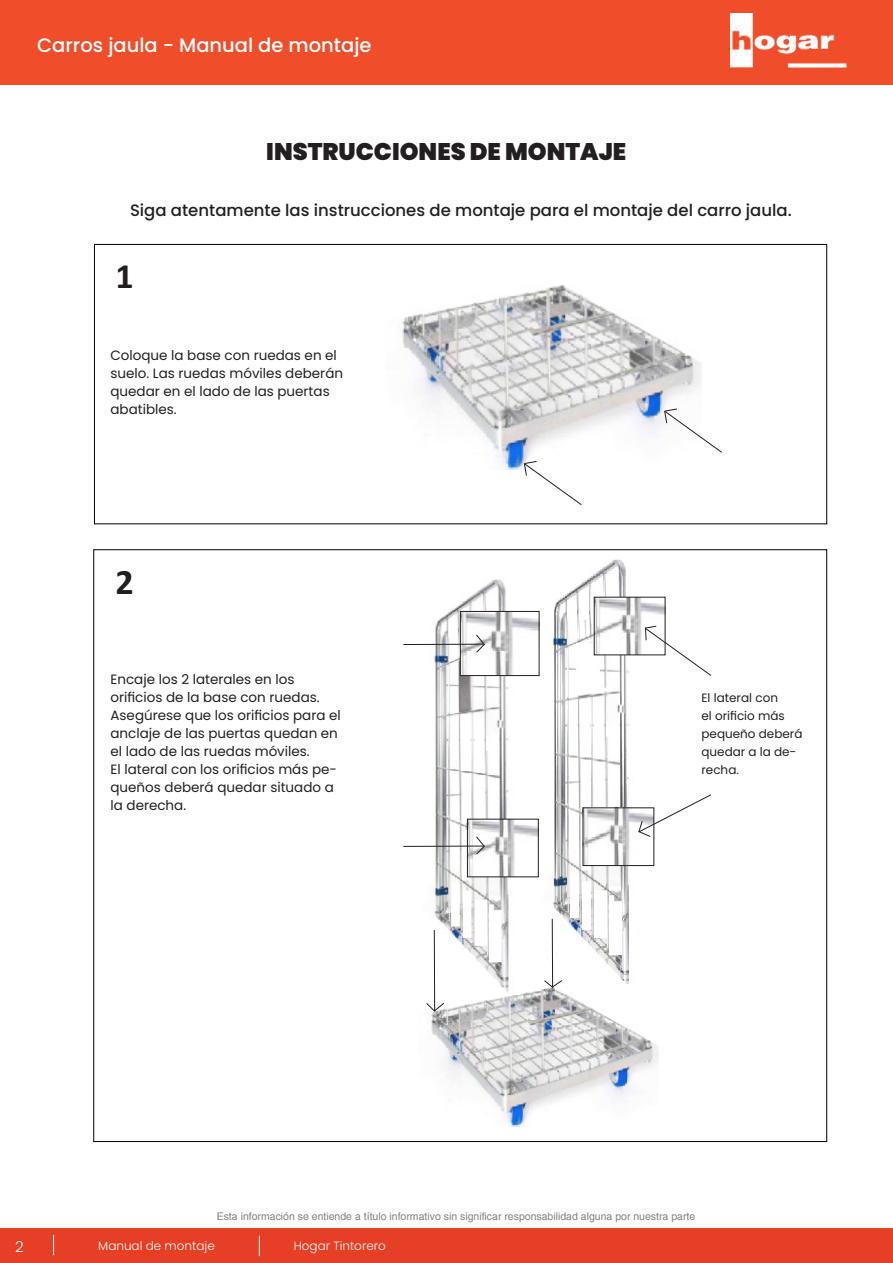
<style>
.page{position:relative;width:893px;height:1263px;background:#fff}
.page>*{position:absolute;margin:0;border:0;box-sizing:border-box;transform-origin:0 0}
.t1{font:700 36px "Calibri";color:#231f20}
.t2{font:900 24px "Poppins";color:#231f20}
.t3{font:500 19.5px "Poppins";color:#fff}
.t4{font:500 16.5px "Poppins";color:#231f20}
.t5{font:300 15px "Poppins";color:#fff}
.t6{font:13.5px/18px "Poppins";color:#231f20}
.t7{font:12px/18px "Poppins";color:#231f20}
.t8{font:300 12px "Poppins";color:#fff}
.t9{font:10.5px "Helvetica";color:#7e8083}
</style>
<div class="page">
<div style="left:0;top:1229px;width:893px;height:34px;background:#e73f25"></div>
<svg style="left:259px;top:1236px;width:1px;height:20px"></svg>
<svg style="left:53px;top:1235px;width:1px;height:20px"></svg>
<div style="left:0;top:0;width:893px;height:85px;background:#f04d2b"></div>
<img style="left:730px;top:14px;width:116px;height:53px">
<img style="left:401px;top:285px;width:300px;height:184px">
<svg style="left:664px;top:408px;width:58px;height:45px"></svg>
<img style="left:431px;top:988px;width:227px;height:139px">
<img style="left:422px;top:580px;width:97px;height:414px">
<img style="left:539px;top:559px;width:101px;height:424px">
<hr style="left:434px;top:930px;width:1px;height:81px;background:#231f20">
<svg style="left:426px;top:1002px;width:19px;height:10px"></svg>
<hr style="left:552px;top:919px;width:1px;height:68px;background:#231f20">
<svg style="left:543px;top:979px;width:20px;height:9px"></svg>
<svg style="left:523px;top:460px;width:59px;height:45px"></svg>
<img style="left:596px;top:599px;width:67px;height:54px">
<img style="left:462px;top:613px;width:75px;height:61px">
<div style="left:460px;top:611px;width:79px;height:65px;border:1px solid #231f20"></div>
<hr style="left:403px;top:644px;width:82px;height:1px;background:#231f20">
<svg style="left:475px;top:634px;width:10px;height:19px"></svg>
<img style="left:585px;top:810px;width:55px;height:54px">
<div style="left:583px;top:808px;width:71px;height:58px;border:1px solid #231f20"></div>
<img style="left:469px;top:821px;width:67px;height:54px">
<div style="left:467px;top:819px;width:71px;height:58px;border:1px solid #231f20"></div>
<svg style="left:638px;top:794px;width:73px;height:43px"></svg>
<hr style="left:403px;top:846px;width:82px;height:1px;background:#231f20">
<svg style="left:475px;top:836px;width:10px;height:19px"></svg>
<svg style="left:644px;top:625px;width:68px;height:51px"></svg>
<h3 class="t3" style="left:37px;top:34px;width:336px">Carros jaula - Manual de montaje</h3>
<p class="t2" style="left:266px;top:137px;width:361px">INSTRUCCIONES DE MONTAJE</p>
<p class="t4" style="left:130px;top:201px;width:663px">Siga atentamente las instrucciones de montaje para el montaje del carro jaula.</p>
<p class="t1" style="left:115px;top:251px;width:20px">1</p>
<p class="t6" style="left:110px;top:346px;width:234px">Coloque la base con ruedas en el suelo. Las ruedas móviles deberán quedar en el lado de las puertas abatibles.</p>
<p class="t1" style="left:115px;top:557px;width:20px">2</p>
<p class="t6" style="left:110px;top:670px;width:232px">Encaje los 2 laterales en los orificios de la base con ruedas.<br>Asegúrese que los orificios para el anclaje de las puertas quedan en el lado de las ruedas móviles.</p>
<p class="t6" style="left:110px;top:760px;width:228px">El lateral con los orificios más pe&shy;queños deberá quedar situado a la derecha.</p>
<p class="t7" style="left:701px;top:689px;width:103px">El lateral con<br>el orificio más pequeño deberá quedar a la de&shy;recha.</p>
<p class="t9" style="left:217px;top:1210px;width:480px">Esta información se entiende a título informativo sin significar responsabilidad alguna por nuestra parte</p>
<p class="t5" style="left:15px;top:1237px;width:10px">2</p>
<p class="t8" style="left:98px;top:1239px;width:118px">Manual de montaje</p>
<p class="t8" style="left:294px;top:1239px;width:94px">Hogar Tintorero</p>
</div>
